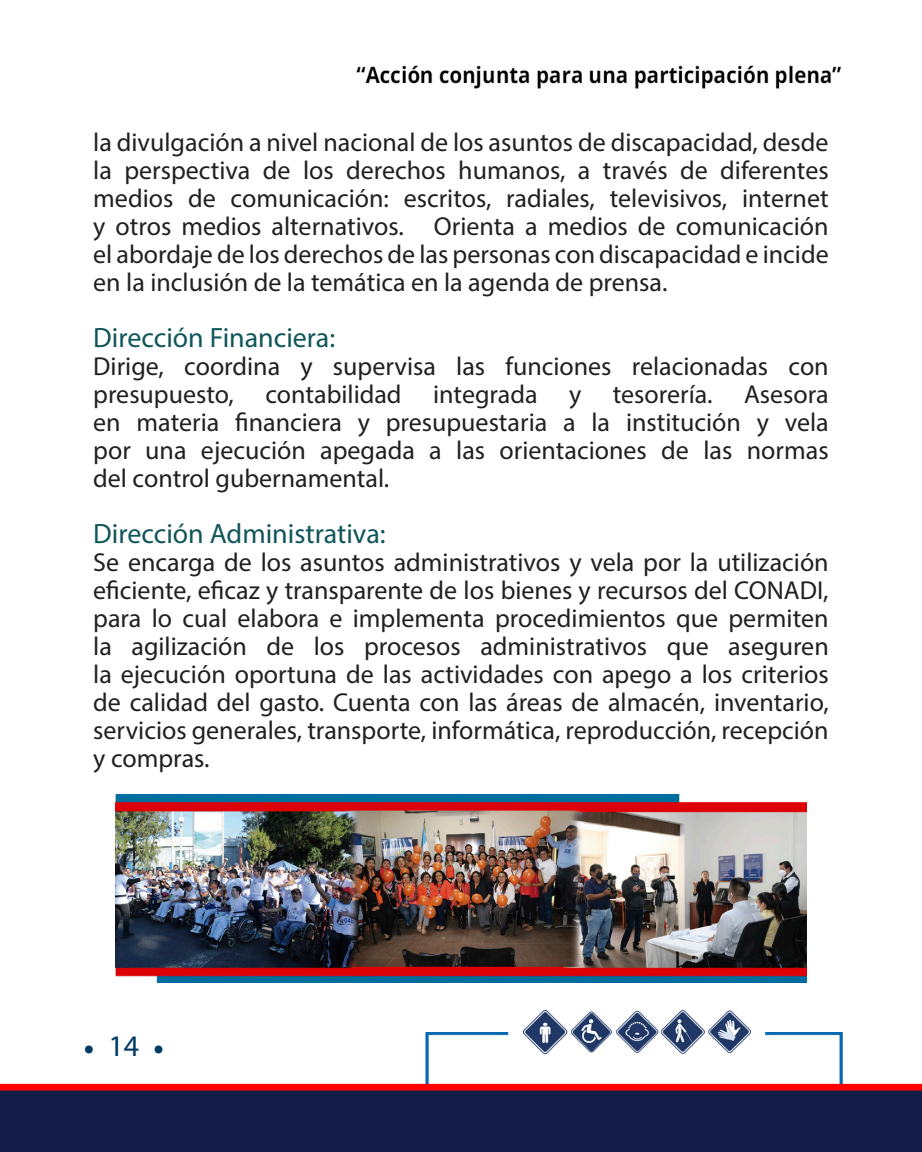
<style>
.page{position:relative;width:922px;height:1152px;background:#fff}
.page>*{position:absolute;margin:0;border:0;box-sizing:border-box;transform-origin:0 0}
.t1{font:30px "Minion Pro";color:#003b63}
.t2{font:28px "Myriad Pro";color:#105559}
.t3{font:26px/28px "Myriad Pro";color:#231f20;text-align:justify}
.s1{font-family:"Myriad Pro"}
</style>
<div class="page">
<img style="left:1px;top:65px;width:921px;height:1087px">
<img style="left:0;top:1px;width:1px;height:1151px">
<img style="left:115px;top:795px;width:691px;height:187px">
<p class="t3" style="left:93px;top:128px;width:737px">la divulgación a nivel nacional de los asuntos de discapacidad, desde la perspectiva de los derechos humanos, a través de diferentes medios de comunicación: escritos, radiales, televisivos, internet y otros medios alternativos. Orienta a medios de comunicación</p>
<p class="t3" style="left:93px;top:240px;width:737px">el abordaje de los derechos de las personas con discapacidad e incide en la inclusión de la temática en la agenda de prensa.</p>
<p class="t2" style="left:93px;top:321px;width:243px">Dirección Financiera:</p>
<p class="t3" style="left:93px;top:352px;width:737px">Dirige, coordina y supervisa las funciones relacionadas con</p>
<p class="t3" style="left:93px;top:380px;width:737px">presupuesto, contabilidad integrada y tesorería. Asesora</p>
<p class="t3" style="left:93px;top:408px;width:737px">en materia financiera y presupuestaria a la institución y vela por una ejecución apegada a las orientaciones de las normas</p>
<p class="t3" style="left:93px;top:464px;width:297px">del control gubernamental.</p>
<p class="t2" style="left:93px;top:517px;width:294px">Dirección Administrativa:</p>
<p class="t3" style="left:93px;top:548px;width:737px">Se encarga de los asuntos administrativos y vela por la utilización eficiente, eficaz y transparente de los bienes y recursos del CONADI, para lo cual elabora e implementa procedimientos que permiten</p>
<p class="t3" style="left:93px;top:632px;width:737px">la agilización de los procesos administrativos que aseguren</p>
<p class="t3" style="left:93px;top:660px;width:737px">la ejecución oportuna de las actividades con apego a los criterios</p>
<p class="t3" style="left:93px;top:688px;width:737px">de calidad del gasto. Cuenta con las áreas de almacén, inventario,</p>
<p class="t3" style="left:93px;top:716px;width:737px">servicios generales, transporte, informática, reproducción, recepción</p>
<p class="t3" style="left:93px;top:744px;width:118px">y compras.</p>
<p class="t1" style="left:83px;top:1029px;width:83px">• <span class="s1">14</span> •</p>
</div>
